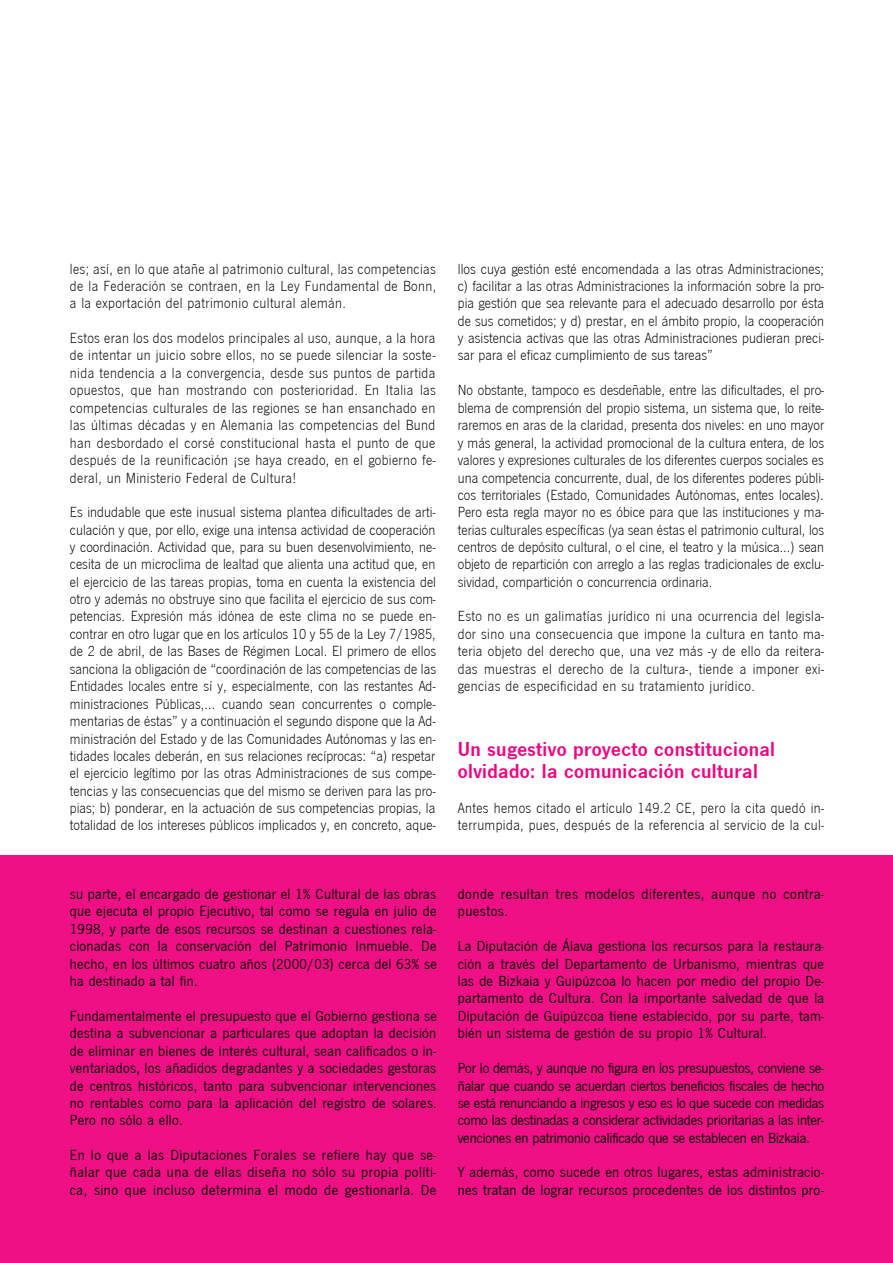
<style>
.page{position:relative;width:893px;height:1263px;background:#fff}
.page>*{position:absolute;margin:0;border:0;box-sizing:border-box;transform-origin:0 0}
.t1{font:700 20.85px/22.4px "News Got T Dem";letter-spacing:.02em;color:#ef047f}
.t2{font:15.15px/17.4px "News Got T Lig";letter-spacing:.025em;color:#000;text-align:justify}
.t3{font:15.15px/17.4px "News Got T";letter-spacing:.02em;color:#000;text-align:justify}
</style>
<div class="page">
<div style="left:0;top:855px;width:892px;height:408px;background:#f01085"></div>
<p class="t2" style="left:70px;top:260px;width:368px">les; así, en lo que atañe al patrimonio cultural, las competencias de la Federación se contraen, en la Ley Fundamental de Bonn, a la exportación del patrimonio cultural alemán.</p>
<p class="t2" style="left:70px;top:329px;width:367px">Estos eran los dos modelos principales al uso, aunque, a la hora de intentar un juicio sobre ellos, no se puede silenciar la soste&shy;nida tendencia a la convergencia, desde sus puntos de partida opuestos, que han mostrando con posterioridad. En Italia las competencias culturales de las regiones se han ensanchado en las últimas décadas y en Alemania las competencias del Bund han desbordado el corsé constitucional hasta el punto de que después de la reunificación ¡se haya creado, en el gobierno fe&shy;deral, un Ministerio Federal de Cultura!</p>
<p class="t2" style="left:70px;top:503px;width:368px">Es indudable que este inusual sistema plantea dificultades de arti&shy;culación y que, por ello, exige una intensa actividad de cooperación y coordinación. Actividad que, para su buen desenvolvimiento, ne&shy;cesita de un microclima de lealtad que alienta una actitud que, en el ejercicio de las tareas propias, toma en cuenta la existencia del otro y además no obstruye sino que facilita el ejercicio de sus com&shy;petencias. Expresión más idónea de este clima no se puede en&shy;contrar en otro lugar que en los artículos 10 y 55 de la Ley 7/1985, de 2 de abril, de las Bases de Régimen Local. El primero de ellos sanciona la obligación de “coordinación de las competencias de las Entidades locales entre sí y, especialmente, con las restantes Ad&shy;ministraciones Públicas,... cuando sean concurrentes o comple&shy;mentarias de éstas” y a continuación el segundo dispone que la Ad&shy;ministración del Estado y de las Comunidades Autónomas y las en&shy;tidades locales deberán, en sus relaciones recíprocas: “a) respetar el ejercicio legítimo por las otras Administraciones de sus compe&shy;tencias y las consecuencias que del mismo se deriven para las pro&shy;pias; b) ponderar, en la actuación de sus competencias propias, la totalidad de los intereses públicos implicados y, en concreto, aque-</p>
<p class="t2" style="left:458px;top:260px;width:368px">llos cuya gestión esté encomendada a las otras Administraciones; c) facilitar a las otras Administraciones la información sobre la pro&shy;pia gestión que sea relevante para el adecuado desarrollo por ésta de sus cometidos; y d) prestar, en el ámbito propio, la cooperación y asistencia activas que las otras Administraciones pudieran preci&shy;sar para el eficaz cumplimiento de sus tareas”</p>
<p class="t2" style="left:458px;top:381px;width:368px">No obstante, tampoco es desdeñable, entre las dificultades, el pro&shy;blema de comprensión del propio sistema, un sistema que, lo reite&shy;raremos en aras de la claridad, presenta dos niveles: en uno mayor y más general, la actividad promocional de la cultura entera, de los valores y expresiones culturales de los diferentes cuerpos sociales es una competencia concurrente, dual, de los diferentes poderes públi&shy;cos territoriales (Estado, Comunidades Autónomas, entes locales).<br>Pero esta regla mayor no es óbice para que las instituciones y ma&shy;terias culturales específicas (ya sean éstas el patrimonio cultural, los centros de depósito cultural, o el cine, el teatro y la música...) sean objeto de repartición con arreglo a las reglas tradicionales de exclu&shy;sividad, compartición o concurrencia ordinaria.</p>
<p class="t2" style="left:458px;top:607px;width:368px">Esto no es un galimatías jurídico ni una ocurrencia del legisla&shy;dor sino una consecuencia que impone la cultura en tanto ma&shy;teria objeto del derecho que, una vez más -y de ello da reitera&shy;das muestras el derecho de la cultura-, tiende a imponer exi&shy;gencias de especificidad en su tratamiento jurídico.</p>
<h1 class="t1" style="left:458px;top:737px;width:319px">Un sugestivo proyecto constitucional olvidado: la comunicación cultural</h1>
<p class="t2" style="left:458px;top:799px;width:368px">Antes hemos citado el artículo 149.2 CE, pero la cita quedó in&shy;terrumpida, pues, después de la referencia al servicio de la cul-</p>
<p class="t3" style="left:70px;top:885px;width:368px">su parte, el encargado de gestionar el 1% Cultural de las obras que ejecuta el propio Ejecutivo, tal como se regula en julio de 1998, y parte de esos recursos se destinan a cuestiones rela&shy;cionadas con la conservación del Patrimonio Inmueble. De hecho, en los últimos cuatro años (2000/03) cerca del 63% se ha destinado a tal fin.</p>
<p class="t3" style="left:70px;top:1007px;width:368px">Fundamentalmente el presupuesto que el Gobierno gestiona se destina a subvencionar a particulares que adoptan la decisión de eliminar en bienes de interés cultural, sean calificados o in&shy;ventariados, los añadidos degradantes y a sociedades gestoras de centros históricos, tanto para subvencionar intervenciones no rentables como para la aplicación del registro de solares.<br>Pero no sólo a ello.</p>
<p class="t3" style="left:70px;top:1146px;width:368px">En lo que a las Diputaciones Forales se refiere hay que se&shy;ñalar que cada una de ellas diseña no sólo su propia políti&shy;ca, sino que incluso determina el modo de gestionarla. De</p>
<p class="t3" style="left:458px;top:885px;width:368px">donde resultan tres modelos diferentes, aunque no contra&shy;puestos.</p>
<p class="t3" style="left:458px;top:937px;width:368px">La Diputación de Álava gestiona los recursos para la restaura&shy;ción a través del Departamento de Urbanismo, mientras que las de Bizkaia y Guipúzcoa lo hacen por medio del propio De&shy;partamento de Cultura. Con la importante salvedad de que la Diputación de Guipúzcoa tiene establecido, por su parte, tam&shy;bién un sistema de gestión de su propio 1% Cultural.</p>
<p class="t3" style="left:458px;top:1059px;width:368px">Por lo demás, y aunque no figura en los presupuestos, conviene se&shy;ñalar que cuando se acuerdan ciertos beneficios fiscales de hecho se está renunciando a ingresos y eso es lo que sucede con medidas como las destinadas a considerar actividades prioritarias a las inter&shy;venciones en patrimonio calificado que se establecen en Bizkaia.</p>
<p class="t3" style="left:458px;top:1163px;width:368px">Y además, como sucede en otros lugares, estas administracio&shy;nes tratan de lograr recursos procedentes de los distintos pro-</p>
</div>
